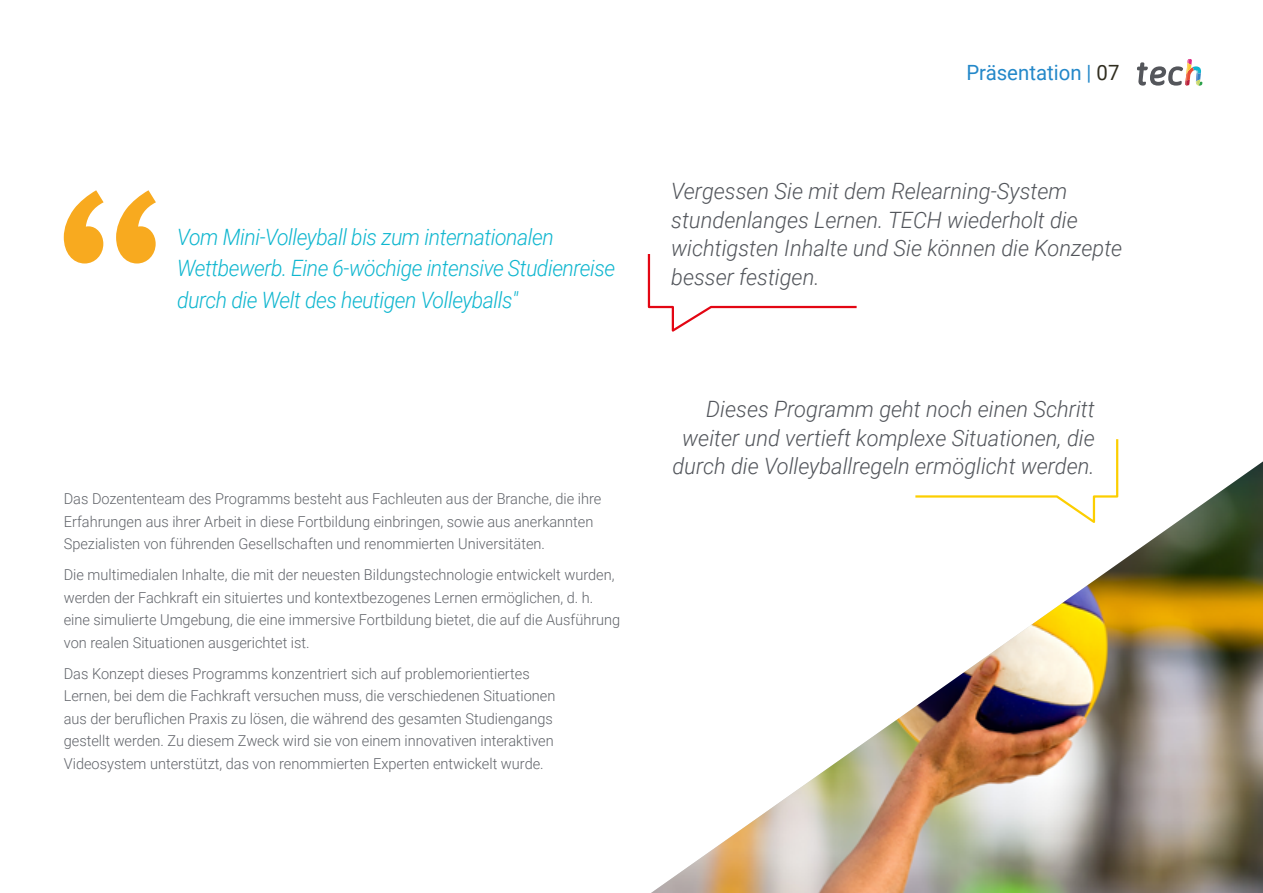
<style>
.page{position:relative;width:1263px;height:893px;background:#fff}
.page>*{position:absolute;margin:0;border:0;box-sizing:border-box;transform-origin:0 0}
.t1{font:italic 300 22.5px/28.5px "Roboto";color:#52555b;text-align:right}
.t2{font:italic 300 22.5px/31.5px "Roboto";letter-spacing:-.02em;color:#0fb6cf;scale:.94 1}
.t3{font:21px "Roboto";color:#2488c9}
.t4{font:300 15px/22.5px "Roboto";color:#61646a}
.s1{color:#312e20}
</style>
<div class="page">
<img style="left:651px;top:461px;width:612px;height:432px">
<svg style="left:913px;top:439px;width:206px;height:87px"></svg>
<svg style="left:647px;top:254px;width:210px;height:78px"></svg>
<svg style="left:64px;top:190px;width:92px;height:73px"></svg>
<svg style="left:1137px;top:59px;width:65px;height:27px"></svg>
<h1 class="t2" style="left:177px;top:220px;width:468px">Vom Mini-Volleyball bis zum internationalen<br>Wettbewerb. Eine 6-wöchige intensive Studienreise durch die Welt des heutigen Volleyballs"</h1>
<p class="t4" style="left:64px;top:487px;width:539px">Das Dozententeam des Programms besteht aus Fachleuten aus der Branche, die ihre<br>Erfahrungen aus ihrer Arbeit in diese Fortbildung einbringen, sowie aus anerkannten<br>Spezialisten von führenden Gesellschaften und renommierten Universitäten.</p>
<p class="t4" style="left:64px;top:563px;width:558px">Die multimedialen Inhalte, die mit der neuesten Bildungstechnologie entwickelt wurden, werden der Fachkraft ein situiertes und kontextbezogenes Lernen ermöglichen, d. h. eine simulierte Umgebung, die eine immersive Fortbildung bietet, die auf die Ausführung von realen Situationen ausgerichtet ist.</p>
<p class="t4" style="left:64px;top:662px;width:493px">Das Konzept dieses Programms konzentriert sich auf problemorientiertes Lernen, bei dem die Fachkraft versuchen muss, die verschiedenen Situationen aus der beruflichen Praxis zu lösen, die während des gesamten Studiengangs gestellt werden. Zu diesem Zweck wird sie von einem innovativen interaktiven Videosystem unterstützt, das von renommierten Experten entwickelt wurde.</p>
<h2 class="t3" style="left:966px;top:57px;width:155px">Präsentation | <span class="s1">07</span></h2>
<h1 class="t1" style="left:671px;top:176px;width:453px;text-align:left">Vergessen Sie mit dem Relearning-System stundenlanges Lernen. TECH wiederholt die wichtigsten Inhalte und Sie können die Konzepte besser festigen.</h1>
<h1 class="t1" style="left:672px;top:394px;width:424px">Dieses Programm geht noch einen Schritt weiter und vertieft komplexe Situationen, die durch die Volleyballregeln ermöglicht werden.</h1>
</div>
